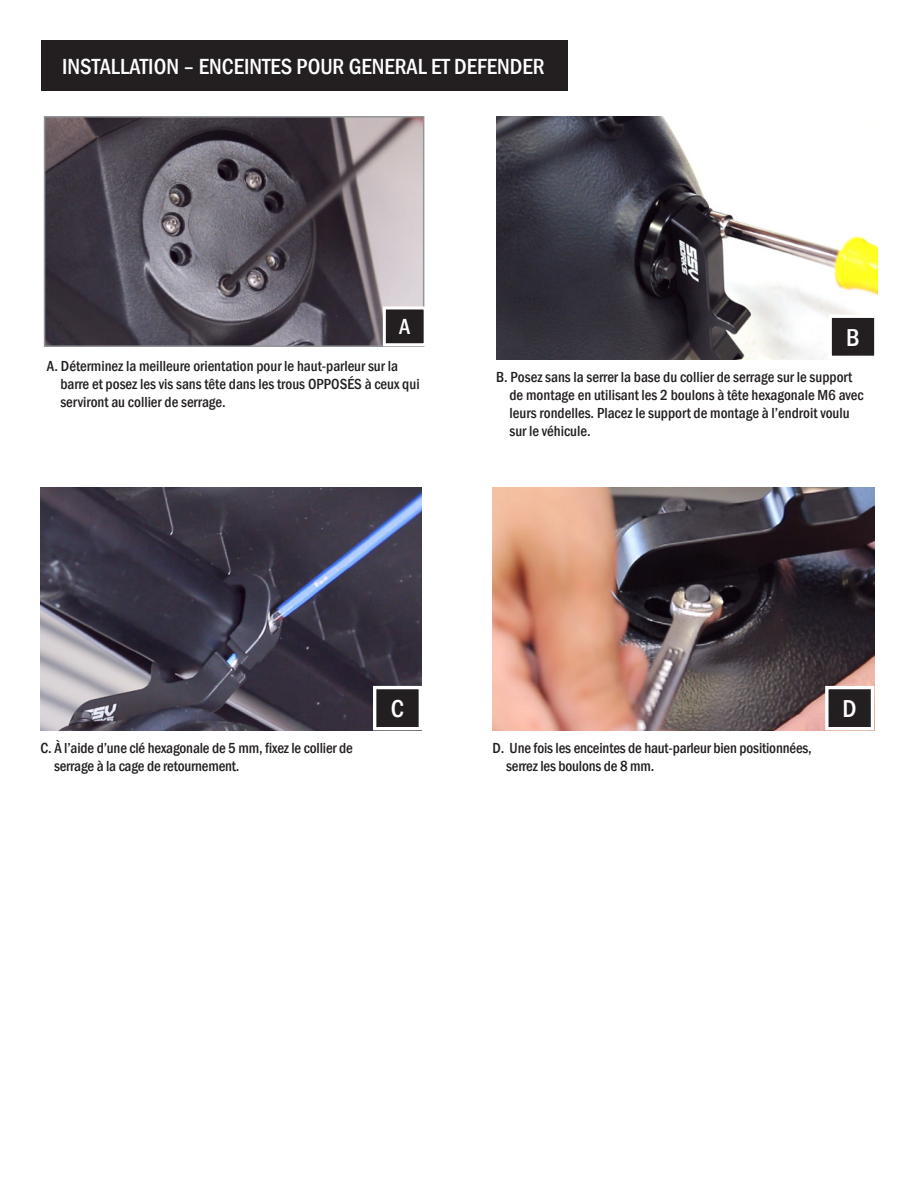
<style>
.page{position:relative;width:918px;height:1188px;background:#fff}
.page>*{position:absolute;margin:0;border:0;box-sizing:border-box;transform-origin:0 0}
.t1{font:500 condensed 25.2px "Franklin Gothic";color:#fff}
.t2{font:500 condensed 22.5px "Franklin Gothic";color:#fff}
.t3{font:500 condensed 15px/18px "Franklin Gothic";color:#231f20}
</style>
<div class="page">
<img style="left:496px;top:116px;width:382px;height:243px">
<svg style="left:827px;top:313px;width:51px;height:46px"></svg>
<img style="left:47px;top:119px;width:374px;height:225px">
<div style="left:44px;top:116px;width:380px;height:231px;border:2px solid #939598"></div>
<svg style="left:381px;top:305px;width:44px;height:42px;background:#5e5b5c"></svg>
<img style="left:493px;top:487px;width:381px;height:243px">
<svg style="left:823px;top:684px;width:52px;height:47px"></svg>
<img style="left:40px;top:487px;width:382px;height:243px">
<svg style="left:371px;top:684px;width:51px;height:47px"></svg>
<div style="left:41px;top:40px;width:527px;height:51px;background:#231f20"></div>
<p class="t2" style="left:62px;top:51px;width:484px">INSTALLATION – ENCEINTES POUR GENERAL ET DEFENDER</p>
<p class="t2" style="left:399px;top:312px;width:13px">A</p>
<p class="t3" style="left:60px;top:357px;width:361px;text-indent:-13px">A. Déterminez la meilleure orientation pour le haut-parleur sur la barre et posez les vis sans tête dans les trous OPPOSÉS à ceux qui serviront au collier de serrage.</p>
<p class="t1" style="left:846px;top:321px;width:15px">B</p>
<p class="t3" style="left:510px;top:368px;width:356px;text-indent:-14px">B. Posez sans la serrer la base du collier de serrage sur le support de montage en utilisant les 2 boulons à tête hexagonale M6 avec leurs rondelles. Placez le support de montage à l’endroit voulu sur le véhicule.</p>
<p class="t3" style="left:54px;top:739px;width:300px;text-indent:-14px">C. À l’aide d’une clé hexagonale de 5 mm, fixez le collier de serrage à la cage de retournement.</p>
<p class="t1" style="left:391px;top:692px;width:15px">C</p>
<p class="t3" style="left:506px;top:739px;width:307px;text-indent:-14px">D. Une fois les enceintes de haut-parleur bien positionnées, serrez les boulons de 8 mm.</p>
<p class="t1" style="left:843px;top:692px;width:16px">D</p>
</div>
